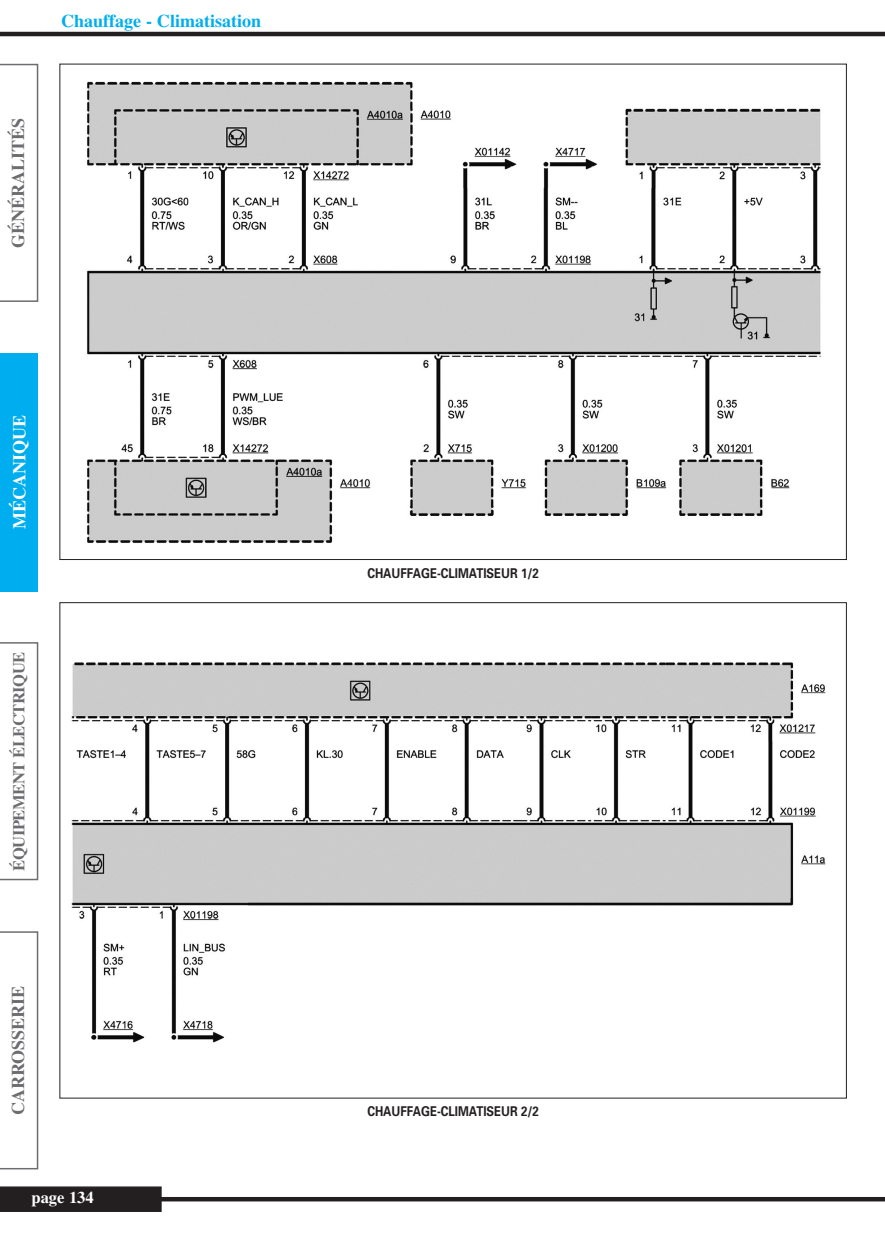
<style>
.page{position:relative;width:885px;height:1246px;background:#fff}
.page>*{position:absolute;margin:0;border:0;box-sizing:border-box;transform-origin:0 0}
.t1{font:700 18px "Times";color:#00aeef}
.t2{font:700 18px "Times";color:#6c6d70}
.t3{font:700 18px "Times";color:#fff}
.t4{font:700 16.5px "Times";letter-spacing:-.025em;color:#6c6d70}
.t5{font:700 16.5px "Times";color:#fff}
.t6{font:700 13.5px "Univers";color:#231f20;scale:.85 1}
</style>
<div class="page">
<svg style="left:0;top:64px;width:38px;height:238px"></svg>
<div style="left:0;top:353px;width:38px;height:238px;background:#00aeef"></div>
<svg style="left:0;top:642px;width:38px;height:238px"></svg>
<svg style="left:0;top:931px;width:38px;height:238px"></svg>
<hr style="left:0;top:1197px;width:884px;height:4px;background:#231f20">
<div style="left:0;top:1186px;width:162px;height:26px;background:#231f20"></div>
<hr style="left:0;top:32px;width:884px;height:4px;background:#231f20">
<img style="left:87px;top:81px;width:734px;height:462px">
<img style="left:71px;top:662px;width:755px;height:381px">
<h1 class="t2" style="left:12px;top:248px;width:132px;rotate:-90deg">GÉNÉRALITÉS</h1>
<h1 class="t1" style="left:61px;top:15px;width:201px">Chauffage - Climatisation</h1>
<h1 class="t3" style="left:13px;top:529px;width:115px;rotate:-90deg">MÉCANIQUE</h1>
<p class="t4" style="left:13px;top:870px;width:220px;rotate:-90deg">ÉQUIPEMENT ÉLECTRIQUE</p>
<h1 class="t2" style="left:12px;top:1115px;width:131px;rotate:-90deg">CARROSSERIE</h1>
<p class="t5" style="left:31px;top:1192px;width:64px">page 134</p>
<p class="t6" style="left:367px;top:568px;width:203px">CHAUFFAGE-CLIMATISEUR 1/2</p>
<p class="t6" style="left:367px;top:1106px;width:203px">CHAUFFAGE-CLIMATISEUR 2/2</p>
</div>
